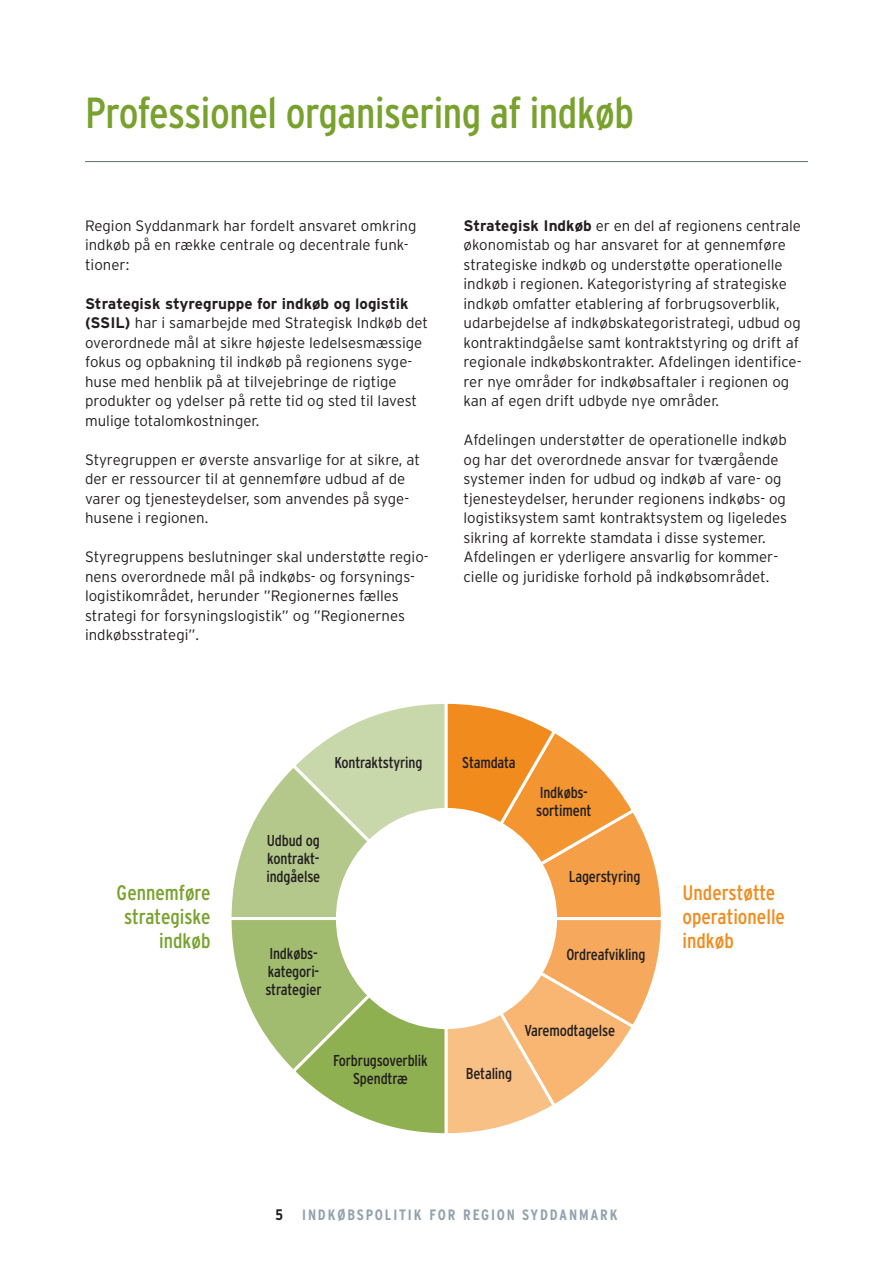
<style>
.page{position:relative;width:893px;height:1263px;background:#fff}
.page>*{position:absolute;margin:0;border:0;box-sizing:border-box;transform-origin:0 0}
.Overskrift_top{font:condensed 43.5px "Interstate";letter-spacing:-.01em;color:#78a22d}
.t1{font:condensed 21px/24px "Interstate";color:#f28b1d}
.t2{font:condensed 21px/24px "Interstate";color:#78a22d;text-align:right}
.t3{font:condensed 15.75px/18px "Interstate";letter-spacing:-.01em;color:#231f20}
.Brødtekst{font:700 15.3px "Interstate";color:#231f20}
.t4{font:700 condensed 15.3px "Interstate";color:#231f20}
.Brødtekst-2{font:300 15px/19.5px "Interstate";color:#231f20}
.t5{font:700 condensed 15px "Interstate";letter-spacing:.12em;color:#92a2ad}
.s1{font-weight:700;font-size:15.3px}
</style>
<div class="page">
<hr style="left:85px;top:161px;width:723px;height:1px;background:#5b6f7b">
<svg style="left:231px;top:703px;width:430px;height:431px"></svg>
<div style="left:336px;top:808px;width:221px;height:221px;background:#fff;border-radius:50%"></div>
<h1 class="Overskrift_top" style="left:85px;top:88px;width:550px">Professionel organisering af indkøb</h1>
<p class="Brødtekst-2" style="left:85px;top:216px;width:333px">Region Syddanmark har fordelt ansvaret omkring indkøb på en række centrale og decentrale funk&shy;tioner:</p>
<p class="Brødtekst" style="left:85px;top:295px;width:325px">Strategisk styregruppe for indkøb og logistik</p>
<p class="Brødtekst-2" style="left:85px;top:313px;width:344px"><span class="s1">(SSIL)</span> har i samarbejde med Strategisk Indkøb det overordnede mål at sikre højeste ledelsesmæssige fokus og opbakning til indkøb på regionens syge&shy;huse med henblik på at tilvejebringe de rigtige produkter og ydelser på rette tid og sted til lavest mulige totalomkostninger.</p>
<p class="Brødtekst-2" style="left:85px;top:450px;width:337px">Styregruppen er øverste ansvarlige for at sikre, at der er ressourcer til at gennemføre udbud af de varer og tjenesteydelser, som anvendes på syge&shy;husene i regionen.</p>
<p class="Brødtekst-2" style="left:85px;top:547px;width:345px">Styregruppens beslutninger skal understøtte regio&shy;nens overordnede mål på indkøbs- og forsynings&shy;logistikområdet, herunder ”Regionernes fælles strategi for forsyningslogistik” og ”Regionernes indkøbsstrategi”.</p>
<p class="Brødtekst-2" style="left:463px;top:216px;width:339px"><span class="s1">Strategisk Indkøb</span> er en del af regionens centrale økonomistab og har ansvaret for at gennemføre strategiske indkøb og understøtte operationelle indkøb i regionen. Kategoristyring af strategiske indkøb omfatter etablering af forbrugsoverblik, udarbejdelse af indkøbskategoristrategi, udbud og kontraktindgåelse samt kontraktstyring og drift af regionale indkøbskontrakter. Afdelingen identifice&shy;rer nye områder for indkøbsaftaler i regionen og kan af egen drift udbyde nye områder.</p>
<p class="Brødtekst-2" style="left:463px;top:430px;width:325px">Afdelingen understøtter de operationelle indkøb og har det overordnede ansvar for tværgående systemer inden for udbud og indkøb af vare- og tjenesteydelser, herunder regionens indkøbs- og logistiksystem samt kontraktsystem og ligeledes sikring af korrekte stamdata i disse systemer.<br>Afdelingen er yderligere ansvarlig for kommer&shy;cielle og juridiske forhold på indkøbsområdet.</p>
<h2 class="t2" style="left:117px;top:880px;width:95px">Gennemføre strategiske indkøb</h2>
<p class="t3" style="left:334px;top:754px;width:89px">Kontraktstyring</p>
<p class="t3" style="left:266px;top:832px;width:55px;text-align:justify">Udbud og kontrakt&shy;indgåelse</p>
<p class="t3" style="left:265px;top:945px;width:58px">Indkøbs&shy;kategori&shy;strategier</p>
<p class="t3" style="left:333px;top:1051px;width:96px;text-align:center">Forbrugsoverblik<br>Spendtræ</p>
<p class="t3" style="left:462px;top:754px;width:55px">Stamdata</p>
<p class="t3" style="left:536px;top:783px;width:57px">Indkøbs&shy;sortiment</p>
<p class="t3" style="left:569px;top:868px;width:73px">Lagerstyring</p>
<p class="t3" style="left:566px;top:945px;width:81px">Ordreafvikling</p>
<p class="t3" style="left:466px;top:1064px;width:48px">Betaling</p>
<p class="t3" style="left:524px;top:1022px;width:92px">Varemodtagelse</p>
<h2 class="t1" style="left:682px;top:880px;width:104px">Understøtte operationelle indkøb</h2>
<p class="t4" style="left:275px;top:1206px;width:9px">5</p>
<p class="t5" style="left:302px;top:1207px;width:317px">INDKØBSPOLITIK FOR REGION SYDDANMARK</p>
</div>
